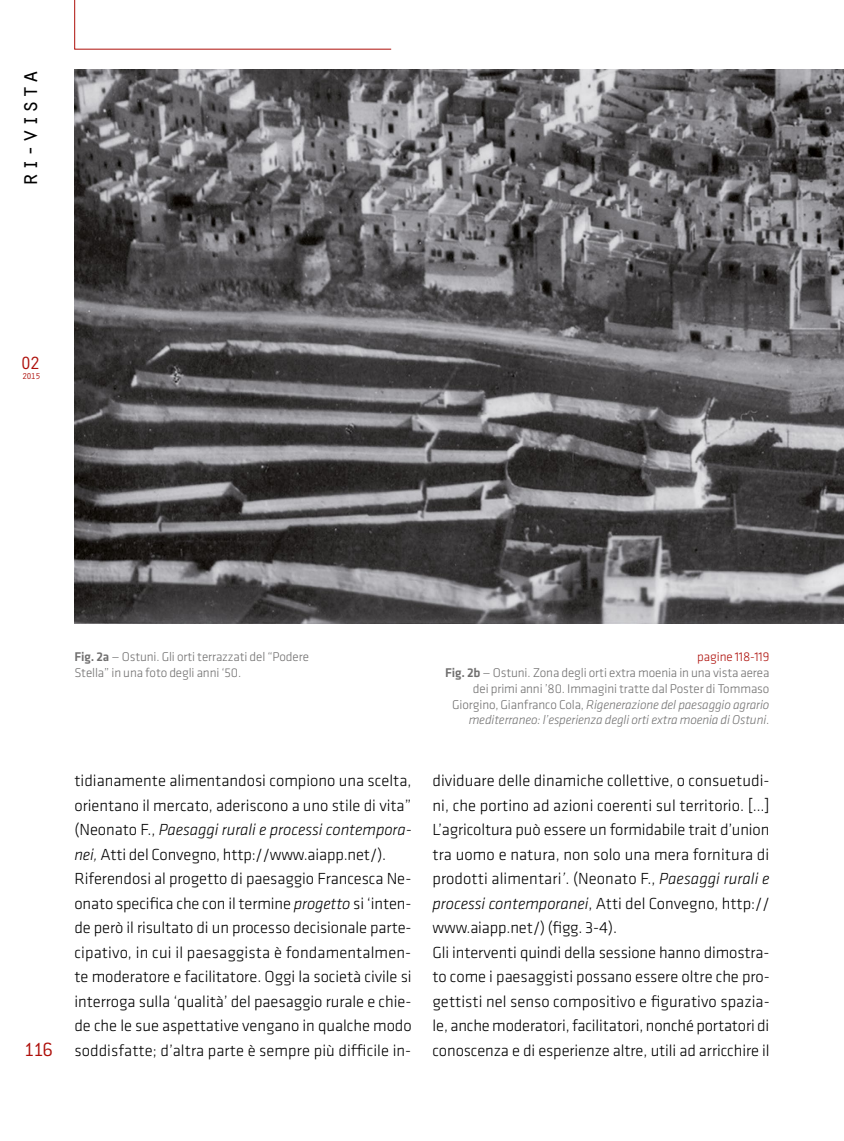
<style>
.page{position:relative;width:844px;height:1141px;background:#fff}
.page>*{position:absolute;margin:0;border:0;box-sizing:border-box;transform-origin:0 0}
.t1{font:24.5px "Orator";color:#000}
.t2{font:300 21px "Conduit ITC";color:#ae0f0a}
.t3{font:18.38px "Orator";color:#ae0f0a}
.t4{font:300 16.62px/24.5px "Klavika";letter-spacing:-.005em;color:#000}
.t5{font:300 13.12px/15.8px "Klavika";letter-spacing:-.01em;color:#706f6f}
.t6{font:8.75px "Orator";color:#ae0f0a}
.s1{font-weight:500}
.s2{color:#ae0f0a}
.s3{font-style:italic}
</style>
<div class="page">
<svg style="left:74px;top:0;width:317px;height:50px"></svg>
<img style="left:74px;top:69px;width:769px;height:555px">
<h1 class="t1" style="left:11px;top:187px;width:119px;rotate:-90deg">ri-vista</h1>
<p class="t3" style="left:20px;top:349px;width:22px">02</p>
<p class="t6" style="left:22px;top:370px;width:20px">2015</p>
<p class="t2" style="left:24px;top:1038px;width:31px">116</p>
<p class="t5" style="left:74px;top:649px;width:236px"><span class="s1">Fig. 2a</span> — Ostuni. Gli orti terrazzati del “Podere<br>Stella” in una foto degli anni ‘50.</p>
<p class="t5" style="left:445px;top:649px;width:326px;text-align:right"><span class="s2">pagine 118-119<br></span><span class="s1">Fig. 2b</span> — Ostuni. Zona degli orti extra moenia in una vista aerea dei primi anni ’80. Immagini tratte dal Poster di Tommaso Giorgino, Gianfranco Cola, <span class="s3">Rigenerazione del paesaggio agrario mediterraneo: l’esperienza degli orti extra moenia di Ostuni</span>.</p>
<p class="t4" style="left:74px;top:769px;width:339px">tidianamente alimentandosi compiono una scelta, orientano il mercato, aderiscono a uno stile di vita” (Neonato F., <span class="s3">Paesaggi rurali e processi contempora&shy;nei,</span> Atti del Convegno, http://www.aiapp.net/).<br>Riferendosi al progetto di paesaggio Francesca Ne&shy;onato specifica che con il termine <span class="s3">progetto</span> si ‘inten&shy;de però il risultato di un processo decisionale parte&shy;cipativo, in cui il paesaggista è fondamentalmen&shy;te moderatore e facilitatore. Oggi la società civile si interroga sulla ‘qualità’ del paesaggio rurale e chie&shy;de che le sue aspettative vengano in qualche modo soddisfatte; d’altra parte è sempre più difficile in-</p>
<p class="t4" style="left:432px;top:769px;width:338px">dividuare delle dinamiche collettive, o consuetudi&shy;ni, che portino ad azioni coerenti sul territorio. […] L’agricoltura può essere un formidabile trait d’union tra uomo e natura, non solo una mera fornitura di prodotti alimentari<span class="s3">’</span>. (Neonato F., <span class="s3">Paesaggi rurali e processi contemporanei</span>, Atti del Convegno, http:// www.aiapp.net/) (figg. 3-4).<br>Gli interventi quindi della sessione hanno dimostra&shy;to come i paesaggisti possano essere oltre che pro&shy;gettisti nel senso compositivo e figurativo spazia&shy;le, anche moderatori, facilitatori, nonché portatori di conoscenza e di esperienze altre, utili ad arricchire il</p>
</div>
